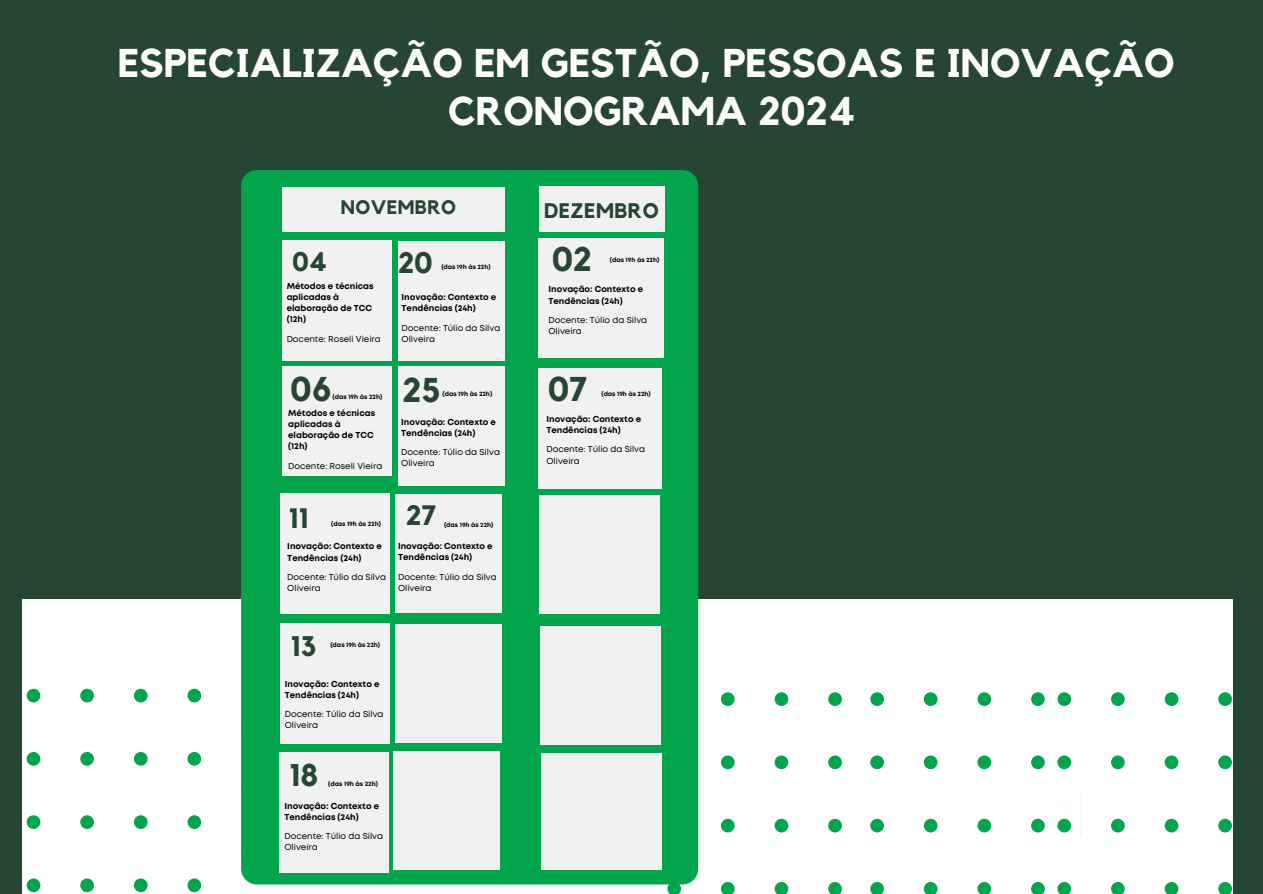
<style>
.page{position:relative;width:1263px;height:894px;background:#fff}
.page>*{position:absolute;margin:0;border:0;box-sizing:border-box;transform-origin:0 0}
.t1{font:700 39.9px/47.7px "Kollektif";color:#fff;text-align:center}
.t2{font:700 34.2px "Kollektif";color:#264633}
.t3{font:700 33.9px "Kollektif";color:#264633}
.t4{font:700 31.2px "Kollektif";color:#264633}
.t5{font:700 29.4px "Kollektif";color:#264633}
.t6{font:700 28.2px "Kollektif";color:#264633}
.t7{font:700 27.9px "Kollektif";color:#264633}
.t8{font:700 26.7px "Kollektif";color:#264633}
.t9{font:700 21px "Kollektif";letter-spacing:.02em;color:#264633}
.t10{font:700 19.5px "Kollektif";letter-spacing:.02em;color:#264633}
.t11{font:700 8.55px/10.9px "Mont";color:#000}
.t12{font:8.55px/10.9px "Mont";color:#000}
.t13{font:700 6.3px "Mont";color:#000}
</style>
<div class="page">
<div style="left:0;top:0;width:1263px;height:893px;background:#264633"></div>
<div style="left:22px;top:599px;width:1210px;height:294px;background:#fff"></div>
<svg style="left:27px;top:688px;width:174px;height:203px"></svg>
<svg style="left:241px;top:872px;width:174px;height:13px"></svg>
<div style="left:241px;top:170px;width:457px;height:714px;background:#02a54b;border-radius:16px"></div>
<div style="left:282px;top:187px;width:222px;height:45px;background:#f1f1f1"></div>
<div style="left:398px;top:242px;width:106px;height:119px;background:#f1f1f1"></div>
<div style="left:538px;top:186px;width:126px;height:46px;background:#f1f1f1"></div>
<div style="left:538px;top:368px;width:124px;height:120px;background:#f1f1f1"></div>
<div style="left:538px;top:238px;width:126px;height:120px;background:#f1f1f1"></div>
<div style="left:281px;top:493px;width:109px;height:121px;background:#f1f1f1"></div>
<svg style="left:1057px;top:692px;width:175px;height:201px"></svg>
<div style="left:283px;top:240px;width:109px;height:121px;background:#f1f1f1"></div>
<div style="left:282px;top:366px;width:109px;height:110px;background:#f1f1f1"></div>
<div style="left:281px;top:623px;width:109px;height:120px;background:#f1f1f1"></div>
<div style="left:280px;top:751px;width:109px;height:120px;background:#f1f1f1"></div>
<div style="left:398px;top:366px;width:106px;height:119px;background:#f1f1f1"></div>
<div style="left:395px;top:494px;width:106px;height:118px;background:#f1f1f1"></div>
<div style="left:395px;top:624px;width:106px;height:118px;background:#f1f1f1"></div>
<div style="left:393px;top:751px;width:107px;height:118px;background:#f1f1f1"></div>
<div style="left:540px;top:495px;width:120px;height:118px;background:#f1f1f1"></div>
<div style="left:540px;top:626px;width:120px;height:118px;background:#f1f1f1"></div>
<div style="left:541px;top:752px;width:120px;height:117px;background:#f1f1f1"></div>
<svg style="left:870px;top:692px;width:174px;height:201px"></svg>
<svg style="left:667px;top:692px;width:175px;height:201px"></svg>
<p class="t1" style="left:118px;top:41px;width:1059px">ESPECIALIZAÇÃO EM GESTÃO, PESSOAS E INOVAÇÃO<br>CRONOGRAMA 2024</p>
<h4 class="t10" style="left:341px;top:199px;width:117px">NOVEMBRO</h4>
<p class="t5" style="left:398px;top:249px;width:36px">20</p>
<p class="t8" style="left:292px;top:249px;width:36px">04</p>
<h3 class="t11" style="left:287px;top:281px;width:89px">Métodos e técnicas aplicadas à elaboração de TCC (12h)</h3>
<h4 class="t12" style="left:287px;top:333px;width:96px">Docente: Roseli Vieira</h4>
<p class="t2" style="left:290px;top:373px;width:43px">06</p>
<h3 class="t13" style="left:441px;top:265px;width:51px">(das 19h às 22h)</h3>
<h4 class="t11" style="left:402px;top:292px;width:96px">Inovação: Contexto e<br>Tendências (24h)</h4>
<p class="t12" style="left:402px;top:322px;width:100px">Docente: Túlio da Silva<br>Oliveira</p>
<h3 class="t2" style="left:402px;top:374px;width:40px">25</h3>
<p class="t13" style="left:443px;top:391px;width:51px">(das 19h às 22h)</p>
<h4 class="t11" style="left:401px;top:417px;width:96px">Inovação: Contexto e<br>Tendências (24h)</h4>
<p class="t12" style="left:401px;top:447px;width:100px">Docente: Túlio da Silva<br>Oliveira</p>
<p class="t7" style="left:406px;top:502px;width:32px">27</p>
<h3 class="t13" style="left:444px;top:522px;width:51px">(das 19h às 22h)</h3>
<h4 class="t11" style="left:398px;top:541px;width:96px">Inovação: Contexto e<br>Tendências (24h)</h4>
<p class="t12" style="left:398px;top:571px;width:100px">Docente: Túlio da Silva<br>Oliveira</p>
<p class="t13" style="left:333px;top:394px;width:51px">(das 19h às 22h)</p>
<h3 class="t11" style="left:288px;top:408px;width:89px">Métodos e técnicas aplicadas à elaboração de TCC (12h)</h3>
<h4 class="t12" style="left:288px;top:461px;width:96px">Docente: Roseli Vieira</h4>
<p class="t7" style="left:288px;top:505px;width:22px">11</p>
<p class="t13" style="left:331px;top:521px;width:51px">(das 19h às 22h)</p>
<h3 class="t11" style="left:287px;top:541px;width:96px">Inovação: Contexto e<br>Tendências (24h)</h3>
<h4 class="t12" style="left:287px;top:572px;width:100px">Docente: Túlio da Silva<br>Oliveira</h4>
<p class="t6" style="left:291px;top:633px;width:27px">13</p>
<p class="t11" style="left:285px;top:679px;width:96px">Inovação: Contexto e<br>Tendências (24h)</p>
<h3 class="t12" style="left:285px;top:709px;width:100px">Docente: Túlio da Silva<br>Oliveira</h3>
<h4 class="t4" style="left:289px;top:760px;width:31px">18</h4>
<h2 class="t13" style="left:330px;top:642px;width:51px">(das 19h às 22h)</h2>
<p class="t13" style="left:328px;top:781px;width:51px">(das 19h às 22h)</p>
<p class="t11" style="left:284px;top:800px;width:96px">Inovação: Contexto e<br>Tendências (24h)</p>
<h3 class="t12" style="left:284px;top:831px;width:100px">Docente: Túlio da Silva<br>Oliveira</h3>
<h4 class="t9" style="left:544px;top:201px;width:116px">DEZEMBRO</h4>
<p class="t3" style="left:552px;top:243px;width:42px">02</p>
<h4 class="t13" style="left:610px;top:257px;width:51px">(das 19h às 22h)</h4>
<p class="t11" style="left:548px;top:284px;width:96px">Inovação: Contexto e<br>Tendências (24h)</p>
<p class="t12" style="left:548px;top:315px;width:100px">Docente: Túlio da Silva<br>Oliveira</p>
<p class="t2" style="left:548px;top:373px;width:41px">07</p>
<h3 class="t13" style="left:601px;top:391px;width:51px">(das 19h às 22h)</h3>
<p class="t11" style="left:546px;top:414px;width:96px">Inovação: Contexto e<br>Tendências (24h)</p>
<p class="t12" style="left:546px;top:444px;width:100px">Docente: Túlio da Silva<br>Oliveira</p>
</div>
